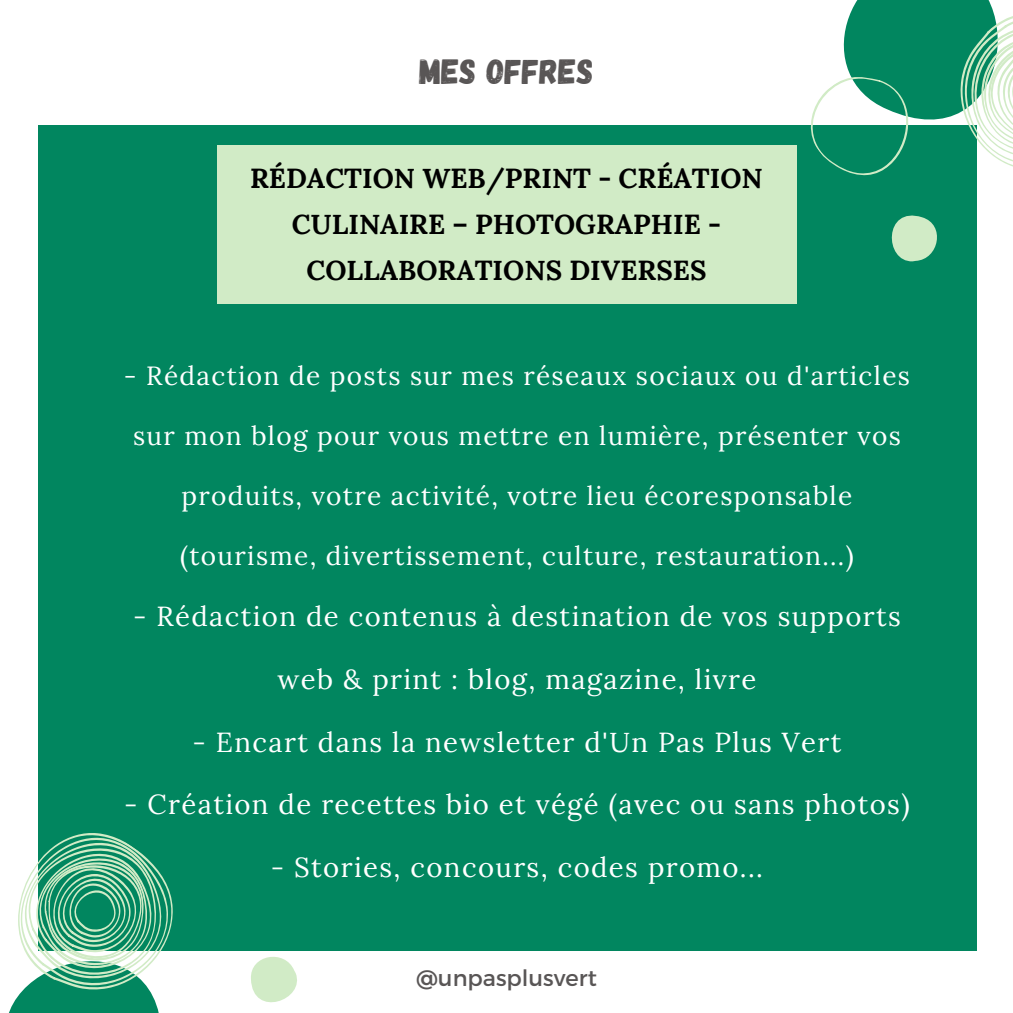
<style>
.page{position:relative;width:1013px;height:1013px;background:#fff}
.page>*{position:absolute;margin:0;border:0;box-sizing:border-box;transform-origin:0 0}
.t1{font:35px "Gagalin";color:#595656}
.t2{font:27.5px "Lora";letter-spacing:.05em;color:#fff}
.t3{font:700 27.5px/46px "Lora";color:#000;text-align:center}
.t4{font:26.25px "Lora";letter-spacing:.05em;color:#fff}
.t5{font:22.5px "Montserrat";color:#595656}
</style>
<div class="page">
<div style="left:38px;top:125px;width:938px;height:825px;background:#01865f"></div>
<svg style="left:9px;top:833px;width:314px;height:179px"></svg>
<svg style="left:792px;top:0;width:220px;height:286px"></svg>
<div style="left:217px;top:146px;width:579px;height:158px;background:#d1ebc6"></div>
<p class="t1" style="left:419px;top:49px;width:175px">MES OFFRES</p>
<h2 class="t3" style="left:250px;top:155px;width:514px">RÉDACTION WEB/PRINT - CRÉATION<br>CULINAIRE – PHOTOGRAPHIE -<br>COLLABORATIONS DIVERSES</h2>
<h3 class="t4" style="left:124px;top:358px;width:787px">- Rédaction de posts sur mes réseaux sociaux ou d'articles</h3>
<h3 class="t4" style="left:133px;top:418px;width:769px">sur mon blog pour vous mettre en lumière, présenter vos</h3>
<h3 class="t4" style="left:182px;top:478px;width:672px">produits, votre activité, votre lieu écoresponsable</h3>
<h3 class="t4" style="left:180px;top:538px;width:675px">(tourisme, divertissement, culture, restauration...)</h3>
<h3 class="t2" style="left:133px;top:598px;width:769px">- Rédaction de contenus à destination de vos supports</h3>
<h3 class="t2" style="left:277px;top:661px;width:480px">web &amp; print : blog, magazine, livre</h3>
<h3 class="t2" style="left:192px;top:723px;width:650px">- Encart dans la newsletter d'Un Pas Plus Vert</h3>
<h3 class="t2" style="left:124px;top:786px;width:787px">- Création de recettes bio et végé (avec ou sans photos)</h3>
<h3 class="t2" style="left:271px;top:849px;width:493px">- Stories, concours, codes promo...</h3>
<h1 class="t5" style="left:416px;top:963px;width:182px">@unpasplusvert</h1>
</div>
